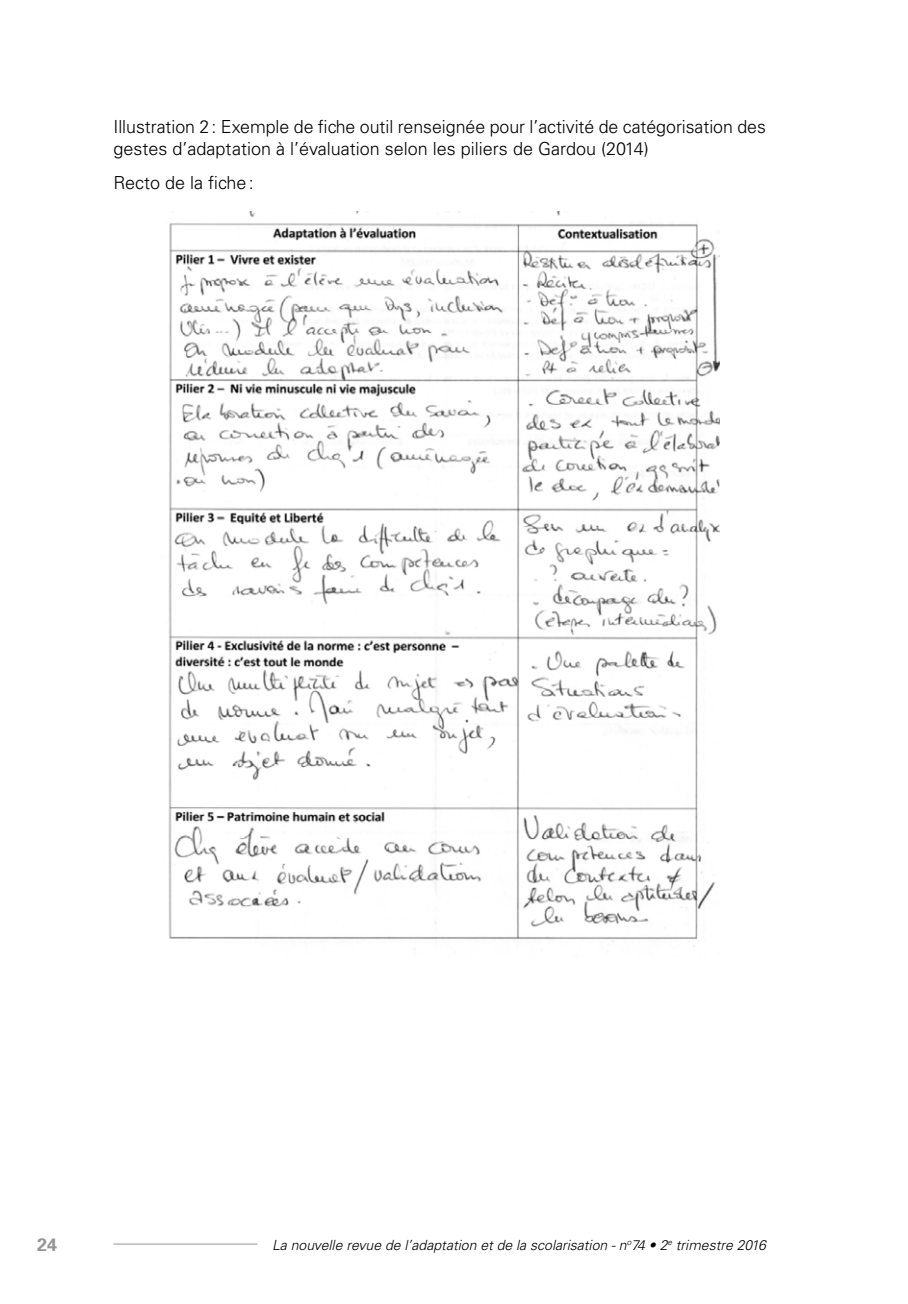
<style>
.page{position:relative;width:908px;height:1304px;background:#fff}
.page>*{position:absolute;margin:0;border:0;box-sizing:border-box;transform-origin:0 0}
.t1{font:300 18px/21.6px "Univers";color:#000}
.t2{font:700 18px "Univers";color:#939598}
.t3{font:italic 300 14px "Univers";color:#000}
</style>
<div class="page">
<hr style="left:113px;top:1244px;width:144px;height:1px;background:#939598">
<img style="left:168px;top:211px;width:551px;height:736px">
<p class="t1" style="left:113px;top:116px;width:653px">Illustration 2: Exemple de fiche outil renseignée pour l’activité de catégorisation des gestes d’adaptation à l’évaluation selon les piliers de Gardou (2014)</p>
<p class="t1" style="left:113px;top:172px;width:142px">Recto de la fiche:</p>
<p class="t2" style="left:37px;top:1234px;width:22px">24</p>
<p class="t3" style="left:272px;top:1236px;width:495px">La nouvelle revue de l’adaptation et de la scolarisation - n<sup>o</sup>74 • 2<sup>e</sup> trimestre 2016</p>
</div>
